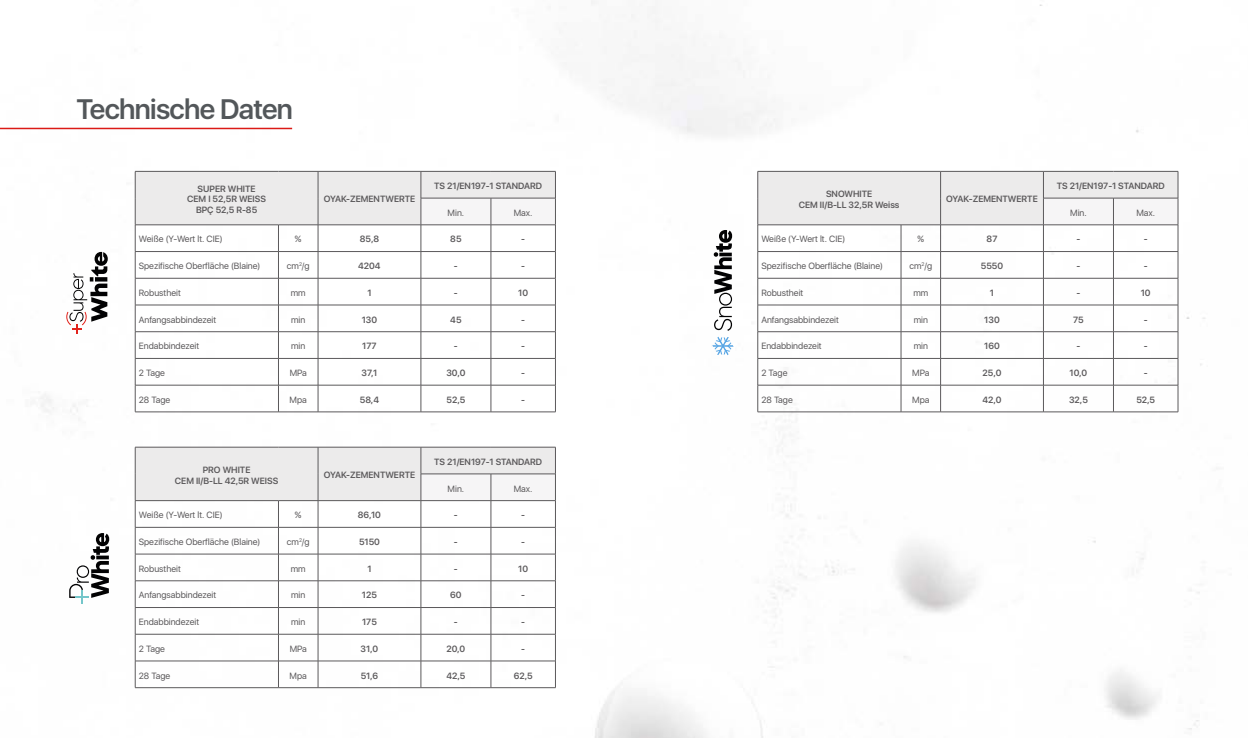
<style>
.page{position:relative;width:1248px;height:738px;background:#fff}
.page>*{position:absolute;margin:0;border:0;box-sizing:border-box;transform-origin:0 0}
.t1{font:600 28px "SFUI Display";letter-spacing:-.025em;color:#53575a}
.t2{font:9px "SFUI Display";color:#5b595b}
.t3{font:600 9px/10.8px "SFUI Display";color:#5b595b;text-align:center}
</style>
<div class="page">
<img style="left:0;top:0;width:1205px;height:737px">
<svg style="left:135px;top:171px;width:421px;height:240px"></svg>
<hr style="left:135px;top:411px;width:143px;height:1px;background:#5b595b">
<hr style="left:278px;top:411px;width:40px;height:1px;background:#5b595b">
<hr style="left:318px;top:411px;width:103px;height:1px;background:#5b595b">
<hr style="left:421px;top:411px;width:70px;height:1px;background:#5b595b">
<hr style="left:491px;top:411px;width:64px;height:1px;background:#5b595b">
<hr style="left:135px;top:446px;width:143px;height:1px;background:#5b595b">
<hr style="left:278px;top:446px;width:40px;height:1px;background:#5b595b">
<hr style="left:318px;top:446px;width:103px;height:1px;background:#5b595b">
<hr style="left:421px;top:446px;width:70px;height:1px;background:#5b595b">
<hr style="left:491px;top:446px;width:64px;height:1px;background:#5b595b">
<svg style="left:135px;top:447px;width:421px;height:240px"></svg>
<hr style="left:135px;top:687px;width:143px;height:1px;background:#5b595b">
<hr style="left:278px;top:687px;width:40px;height:1px;background:#5b595b">
<hr style="left:318px;top:687px;width:103px;height:1px;background:#5b595b">
<hr style="left:421px;top:687px;width:70px;height:1px;background:#5b595b">
<hr style="left:491px;top:687px;width:64px;height:1px;background:#5b595b">
<svg style="left:757px;top:171px;width:421px;height:240px"></svg>
<hr style="left:757px;top:411px;width:143px;height:1px;background:#5b595b">
<hr style="left:900px;top:411px;width:40px;height:1px;background:#5b595b">
<hr style="left:940px;top:411px;width:103px;height:1px;background:#5b595b">
<hr style="left:1043px;top:411px;width:70px;height:1px;background:#5b595b">
<hr style="left:1113px;top:411px;width:64px;height:1px;background:#5b595b">
<hr style="left:0;top:128px;width:292px;height:1px;background:#db1a16">
<svg style="left:713px;top:230px;width:19px;height:100px"></svg>
<svg style="left:712px;top:336px;width:21px;height:19px"></svg>
<svg style="left:69px;top:532px;width:40px;height:71px"></svg>
<svg style="left:66px;top:252px;width:42px;height:81px"></svg>
<h1 class="t1" style="left:76px;top:88px;width:218px">Technische Daten</h1>
<p class="t3" style="left:187px;top:182px;width:80px">SUPER WHITE<br>CEM I 52,5R WEISS<br>BPÇ 52,5 R-85</p>
<p class="t3" style="left:324px;top:193px;width:93px">OYAK-ZEMENTWERTE</p>
<p class="t3" style="left:434px;top:180px;width:109px">TS 21/EN197-1 STANDARD</p>
<p class="t2" style="left:447px;top:206px;width:18px">Min.</p>
<p class="t2" style="left:513px;top:206px;width:20px">Max.</p>
<p class="t2" style="left:139px;top:232px;width:85px">Weiße (Y-Wert lt. CIE)</p>
<p class="t2" style="left:295px;top:232px;width:8px">%</p>
<p class="t3" style="left:360px;top:233px;width:21px">85,8</p>
<p class="t3" style="left:450px;top:233px;width:13px">85</p>
<p class="t3" style="left:521px;top:233px;width:5px">-</p>
<p class="t2" style="left:139px;top:259px;width:123px">Spezifische Oberfläche (Blaine)</p>
<p class="t2" style="left:287px;top:259px;width:24px">cm<sup>2</sup>/g</p>
<p class="t3" style="left:358px;top:260px;width:24px">4204</p>
<p class="t3" style="left:454px;top:260px;width:5px">-</p>
<p class="t3" style="left:521px;top:260px;width:5px">-</p>
<p class="t2" style="left:139px;top:286px;width:43px">Robustheit</p>
<p class="t2" style="left:291px;top:286px;width:16px">mm</p>
<p class="t3" style="left:367px;top:287px;width:6px">1</p>
<p class="t3" style="left:454px;top:287px;width:5px">-</p>
<p class="t3" style="left:518px;top:287px;width:11px">10</p>
<p class="t2" style="left:139px;top:312px;width:79px">Anfangsabbindezeit</p>
<p class="t2" style="left:291px;top:312px;width:16px">min</p>
<p class="t3" style="left:362px;top:313px;width:17px">130</p>
<p class="t3" style="left:450px;top:313px;width:13px">45</p>
<p class="t3" style="left:521px;top:313px;width:5px">-</p>
<p class="t2" style="left:139px;top:339px;width:62px">Endabbindezeit</p>
<p class="t2" style="left:291px;top:339px;width:16px">min</p>
<p class="t3" style="left:362px;top:340px;width:16px">177</p>
<p class="t3" style="left:454px;top:340px;width:5px">-</p>
<p class="t3" style="left:521px;top:340px;width:5px">-</p>
<p class="t2" style="left:139px;top:366px;width:28px">2 Tage</p>
<p class="t2" style="left:290px;top:366px;width:19px">MPa</p>
<p class="t3" style="left:361px;top:367px;width:17px">37,1</p>
<p class="t3" style="left:446px;top:367px;width:21px">30,0</p>
<p class="t3" style="left:521px;top:367px;width:5px">-</p>
<p class="t2" style="left:139px;top:393px;width:33px">28 Tage</p>
<p class="t2" style="left:289px;top:393px;width:19px">Mpa</p>
<p class="t3" style="left:360px;top:393px;width:21px">58,4</p>
<p class="t3" style="left:446px;top:393px;width:20px">52,5</p>
<p class="t3" style="left:521px;top:393px;width:5px">-</p>
<p class="t3" style="left:175px;top:463px;width:105px">PRO WHITE<br>CEM II/B-LL 42,5R WEISS</p>
<p class="t3" style="left:324px;top:469px;width:93px">OYAK-ZEMENTWERTE</p>
<p class="t3" style="left:434px;top:455px;width:109px">TS 21/EN197-1 STANDARD</p>
<p class="t2" style="left:447px;top:481px;width:18px">Min.</p>
<p class="t2" style="left:513px;top:481px;width:20px">Max.</p>
<p class="t2" style="left:139px;top:508px;width:85px">Weiße (Y-Wert lt. CIE)</p>
<p class="t2" style="left:295px;top:508px;width:8px">%</p>
<p class="t3" style="left:358px;top:509px;width:25px">86,10</p>
<p class="t3" style="left:454px;top:509px;width:5px">-</p>
<p class="t3" style="left:521px;top:509px;width:5px">-</p>
<p class="t2" style="left:139px;top:535px;width:123px">Spezifische Oberfläche (Blaine)</p>
<p class="t2" style="left:287px;top:535px;width:24px">cm<sup>2</sup>/g</p>
<p class="t3" style="left:359px;top:535px;width:22px">5150</p>
<p class="t3" style="left:454px;top:535px;width:5px">-</p>
<p class="t3" style="left:521px;top:535px;width:5px">-</p>
<p class="t2" style="left:139px;top:561px;width:43px">Robustheit</p>
<p class="t2" style="left:291px;top:561px;width:16px">mm</p>
<p class="t3" style="left:367px;top:562px;width:6px">1</p>
<p class="t3" style="left:518px;top:562px;width:11px">10</p>
<p class="t2" style="left:139px;top:588px;width:79px">Anfangsabbindezeit</p>
<p class="t2" style="left:291px;top:588px;width:16px">min</p>
<p class="t3" style="left:362px;top:589px;width:16px">125</p>
<p class="t3" style="left:450px;top:589px;width:13px">60</p>
<p class="t3" style="left:521px;top:589px;width:5px">-</p>
<p class="t2" style="left:139px;top:615px;width:62px">Endabbindezeit</p>
<p class="t2" style="left:291px;top:615px;width:16px">min</p>
<p class="t3" style="left:362px;top:615px;width:16px">175</p>
<p class="t3" style="left:454px;top:615px;width:5px">-</p>
<p class="t3" style="left:521px;top:615px;width:5px">-</p>
<p class="t2" style="left:139px;top:641px;width:28px">2 Tage</p>
<p class="t2" style="left:290px;top:641px;width:19px">MPa</p>
<p class="t3" style="left:360px;top:642px;width:19px">31,0</p>
<p class="t3" style="left:446px;top:642px;width:20px">20,0</p>
<p class="t2" style="left:139px;top:668px;width:33px">28 Tage</p>
<p class="t2" style="left:289px;top:668px;width:19px">Mpa</p>
<p class="t3" style="left:361px;top:669px;width:19px">51,6</p>
<p class="t3" style="left:446px;top:669px;width:20px">42,5</p>
<p class="t3" style="left:513px;top:669px;width:20px">62,5</p>
<p class="t3" style="left:798px;top:188px;width:102px">SNOWHITE<br>CEM II/B-LL 32,5R Weiss</p>
<p class="t3" style="left:946px;top:193px;width:93px">OYAK-ZEMENTWERTE</p>
<p class="t3" style="left:1056px;top:180px;width:109px">TS 21/EN197-1 STANDARD</p>
<p class="t2" style="left:1070px;top:206px;width:18px">Min.</p>
<p class="t2" style="left:1136px;top:206px;width:20px">Max.</p>
<p class="t2" style="left:761px;top:232px;width:85px">Weiße (Y-Wert lt. CIE)</p>
<p class="t2" style="left:917px;top:232px;width:8px">%</p>
<p class="t3" style="left:986px;top:233px;width:12px">87</p>
<p class="t3" style="left:1076px;top:233px;width:5px">-</p>
<p class="t3" style="left:1143px;top:233px;width:5px">-</p>
<p class="t2" style="left:761px;top:259px;width:123px">Spezifische Oberfläche (Blaine)</p>
<p class="t2" style="left:909px;top:259px;width:24px">cm<sup>2</sup>/g</p>
<p class="t3" style="left:980px;top:260px;width:24px">5550</p>
<p class="t3" style="left:1076px;top:260px;width:5px">-</p>
<p class="t3" style="left:1143px;top:260px;width:5px">-</p>
<p class="t2" style="left:761px;top:286px;width:43px">Robustheit</p>
<p class="t2" style="left:913px;top:286px;width:16px">mm</p>
<p class="t3" style="left:989px;top:287px;width:6px">1</p>
<p class="t3" style="left:1076px;top:287px;width:5px">-</p>
<p class="t3" style="left:1140px;top:287px;width:11px">10</p>
<p class="t2" style="left:761px;top:312px;width:79px">Anfangsabbindezeit</p>
<p class="t2" style="left:913px;top:312px;width:16px">min</p>
<p class="t3" style="left:984px;top:313px;width:17px">130</p>
<p class="t3" style="left:1073px;top:313px;width:12px">75</p>
<p class="t3" style="left:1143px;top:313px;width:5px">-</p>
<p class="t2" style="left:761px;top:339px;width:62px">Endabbindezeit</p>
<p class="t2" style="left:913px;top:339px;width:16px">min</p>
<p class="t3" style="left:984px;top:340px;width:17px">160</p>
<p class="t3" style="left:1076px;top:340px;width:5px">-</p>
<p class="t3" style="left:1143px;top:340px;width:5px">-</p>
<p class="t2" style="left:761px;top:366px;width:28px">2 Tage</p>
<p class="t2" style="left:912px;top:366px;width:19px">MPa</p>
<p class="t3" style="left:982px;top:367px;width:20px">25,0</p>
<p class="t3" style="left:1069px;top:367px;width:19px">10,0</p>
<p class="t3" style="left:1143px;top:367px;width:5px">-</p>
<p class="t2" style="left:761px;top:393px;width:33px">28 Tage</p>
<p class="t2" style="left:912px;top:393px;width:19px">Mpa</p>
<p class="t3" style="left:982px;top:393px;width:21px">42,0</p>
<p class="t3" style="left:1068px;top:393px;width:20px">32,5</p>
<p class="t3" style="left:1136px;top:393px;width:20px">52,5</p>
</div>
